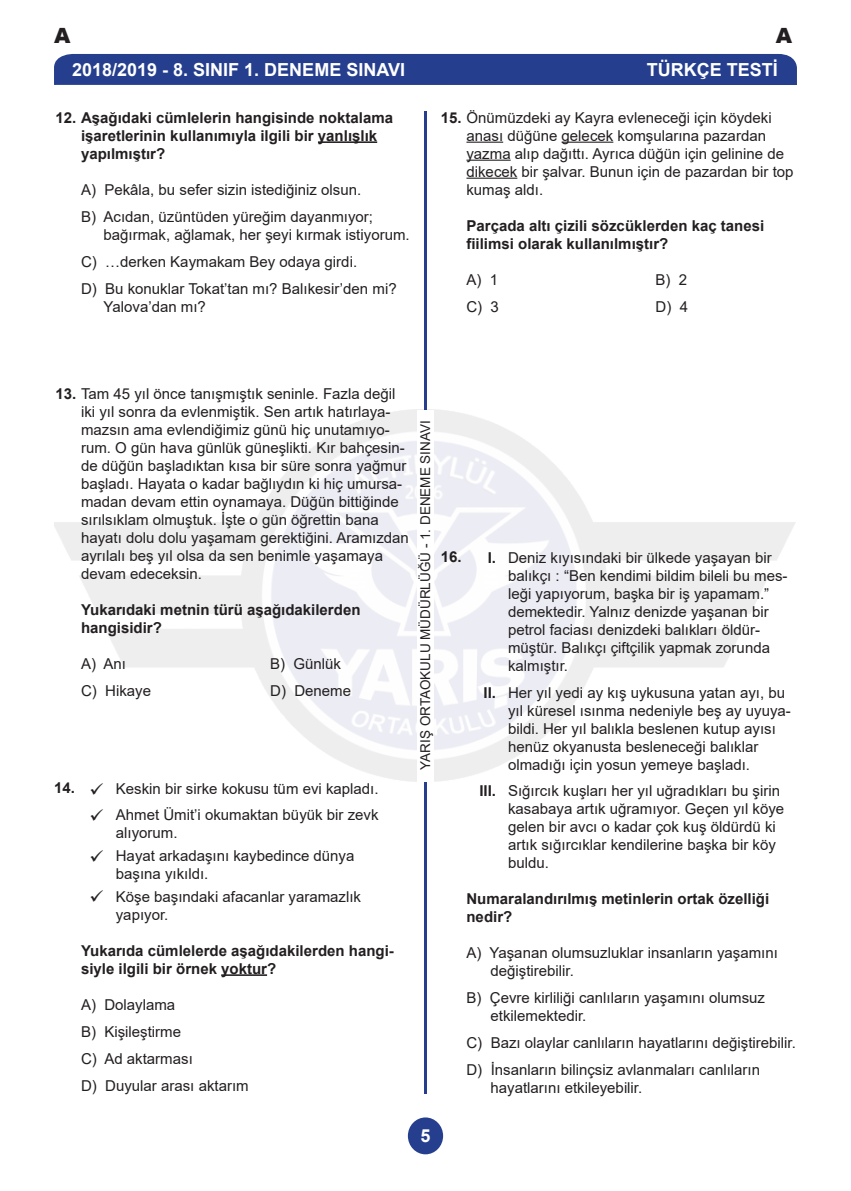
<style>
.page{position:relative;width:851px;height:1191px;background:#fff}
.page>*{position:absolute;margin:0;border:0;box-sizing:border-box;transform-origin:0 0}
.t1{font:900 21px "Arial";color:#231f20}
.t2{font:700 18px "Arial";color:#fff}
.t3{font:15px/18px "Arial";color:#231f20}
.t4{font:700 15px/18px "Arial";color:#231f20}
.t5{font:13.5px "Arial";color:#231f20}
.s1{font-weight:700}
</style>
<div class="page">
<div style="left:408px;top:1117px;width:35px;height:37px;background:#253f8e;border-radius:50%"></div>
<hr style="left:424px;top:112px;width:3px;height:982px;background:#253f8e">
<div style="left:417px;top:410px;width:16px;height:371px;background:#fff"></div>
<div style="left:54px;top:54px;width:743px;height:31px;background:#253f8e"></div>
<hr style="left:318px;top:141px;width:59px;height:2px;background:#231f20">
<hr style="left:221px;top:974px;width:46px;height:2px;background:#231f20">
<hr style="left:466px;top:142px;width:37px;height:1px;background:#231f20">
<hr style="left:561px;top:142px;width:52px;height:1px;background:#231f20">
<hr style="left:466px;top:160px;width:44px;height:1px;background:#231f20">
<hr style="left:466px;top:178px;width:51px;height:1px;background:#231f20">
<h1 class="t1" style="left:54px;top:21px;width:18px">A</h1>
<h1 class="t1" style="left:775px;top:21px;width:18px">A</h1>
<p class="t2" style="left:72px;top:57px;width:334px">2018/2019 - 8. SINIF 1. DENEME SINAVI</p>
<p class="t2" style="left:646px;top:57px;width:133px">TÜRKÇE TESTİ</p>
<p class="t4" style="left:81px;top:108px;width:313px;text-indent:-26px">12. Aşağıdaki cümlelerin hangisinde noktalama işaretlerinin kullanımıyla ilgili bir yanlışlık yapılmıştır?</p>
<p class="t3" style="left:81px;top:176px;width:293px;line-height:27px">A) Pekâla, bu sefer sizin istediğiniz olsun.<br>B) Acıdan, üzüntüden yüreğim dayanmıyor;</p>
<p class="t3" style="left:81px;top:221px;width:330px;line-height:27px;text-indent:22px">bağırmak, ağlamak, her şeyi kırmak istiyorum.<br>C) …derken Kaymakam Bey odaya girdi.<br>D) Bu konuklar Tokat’tan mı? Balıkesir’den mi?</p>
<p class="t3" style="left:103px;top:297px;width:104px">Yalova’dan mı?</p>
<p class="t3" style="left:466px;top:108px;width:328px;text-indent:-26px"><span class="s1">15.</span> Önümüzdeki ay Kayra evleneceği için köydeki anası düğüne gelecek komşularına pazardan yazma alıp dağıttı. Ayrıca düğün için gelinine de dikecek bir şalvar. Bunun için de pazardan bir top kumaş aldı.</p>
<p class="t4" style="left:466px;top:216px;width:299px">Parçada altı çizili sözcüklerden kaç tanesi fiilimsi olarak kullanılmıştır?</p>
<p class="t3" style="left:466px;top:270px;width:33px">A) 1</p>
<p class="t3" style="left:655px;top:270px;width:33px">B) 2</p>
<p class="t3" style="left:466px;top:297px;width:34px">C) 3</p>
<p class="t3" style="left:655px;top:297px;width:34px">D) 4</p>
<p class="t3" style="left:81px;top:384px;width:329px;text-indent:-26px"><span class="s1">13.</span> Tam 45 yıl önce tanışmıştık seninle. Fazla değil iki yıl sonra da evlenmiştik. Sen artık hatırlaya&shy;mazsın ama evlendiğimiz günü hiç unutamıyo&shy;rum. O gün hava günlük güneşlikti. Kır bahçesin&shy;de düğün başladıktan kısa bir süre sonra yağmur başladı. Hayata o kadar bağlıydın ki hiç umursa&shy;madan devam ettin oynamaya. Düğün bittiğinde sırılsıklam olmuştuk. İşte o gün öğrettin bana hayatı dolu dolu yaşamam gerektiğini. Aramızdan ayrılalı beş yıl olsa da sen benimle yaşamaya devam edeceksin.</p>
<p class="t4" style="left:81px;top:600px;width:281px">Yukarıdaki metnin türü aşağıdakilerden hangisidir?</p>
<p class="t3" style="left:81px;top:654px;width:47px">A) Anı</p>
<p class="t3" style="left:270px;top:654px;width:72px">B) Günlük</p>
<p class="t3" style="left:81px;top:681px;width:72px">C) Hikaye</p>
<p class="t3" style="left:270px;top:681px;width:82px">D) Deneme</p>
<p class="t3" style="left:54px;top:779px;width:326px"><span class="s1">14.</span> ✓ Keskin bir sirke kokusu tüm evi kapladı.</p>
<p class="t3" style="left:116px;top:805px;width:264px;text-indent:-26px">✓ Ahmet Ümit’i okumaktan büyük bir zevk alıyorum.</p>
<p class="t3" style="left:116px;top:846px;width:240px;text-indent:-26px">✓ Hayat arkadaşını kaybedince dünya başına yıkıldı.</p>
<p class="t3" style="left:116px;top:887px;width:247px;text-indent:-26px">✓ Köşe başındaki afacanlar yaramazlık yapıyor.</p>
<p class="t4" style="left:81px;top:941px;width:314px">Yukarıda cümlelerde aşağıdakilerden hangi&shy;siyle ilgili bir örnek yoktur?</p>
<p class="t3" style="left:81px;top:990px;width:169px;line-height:27px">A) Dolaylama<br>B) Kişileştirme<br>C) Ad aktarması<br>D) Duyular arası aktarım</p>
<p class="t5" style="left:416px;top:769px;width:351px;rotate:-90deg">YARIŞ ORTAOKULU MÜDÜRLÜĞÜ - 1. DENEME SINAVI</p>
<p class="t3" style="left:508px;top:548px;width:281px;text-indent:-67px"><span class="s1">16. I.</span> Deniz kıyısındaki bir ülkede yaşayan bir balıkçı : “Ben kendimi bildim bileli bu mes&shy;leği yapıyorum, başka bir iş yapamam.” demektedir. Yalnız denizde yaşanan bir petrol faciası denizdeki balıkları öldür&shy;müştür. Balıkçı çiftçilik yapmak zorunda kalmıştır.</p>
<p class="t3" style="left:508px;top:683px;width:284px;text-indent:-24px"><span class="s1">II.</span> Her yıl yedi ay kış uykusuna yatan ayı, bu yıl küresel ısınma nedeniyle beş ay uyuya&shy;bildi. Her yıl balıkla beslenen kutup ayısı henüz okyanusta besleneceği balıklar olmadığı için yosun yemeye başladı.</p>
<p class="t3" style="left:508px;top:781px;width:277px;text-indent:-29px"><span class="s1">III.</span> Sığırcık kuşları her yıl uğradıkları bu şirin kasabaya artık uğramıyor. Geçen yıl köye gelen bir avcı o kadar çok kuş öldürdü ki artık sığırcıklar kendilerine başka bir köy buldu.</p>
<p class="t4" style="left:466px;top:889px;width:304px">Numaralandırılmış metinlerin ortak özelliği nedir?</p>
<p class="t3" style="left:490px;top:943px;width:289px;text-indent:-24px">A) Yaşanan olumsuzluklar insanların yaşamını değiştirebilir.</p>
<p class="t3" style="left:490px;top:988px;width:276px;text-indent:-24px">B) Çevre kirliliği canlıların yaşamını olumsuz etkilemektedir.</p>
<p class="t3" style="left:466px;top:1028px;width:331px;line-height:27px">C) Bazı olaylar canlıların hayatlarını değiştirebilir.<br>D) İnsanların bilinçsiz avlanmaları canlıların</p>
<p class="t3" style="left:490px;top:1078px;width:153px">hayatlarını etkileyebilir.</p>
<p class="t2" style="left:420px;top:1122px;width:12px">5</p>
</div>
